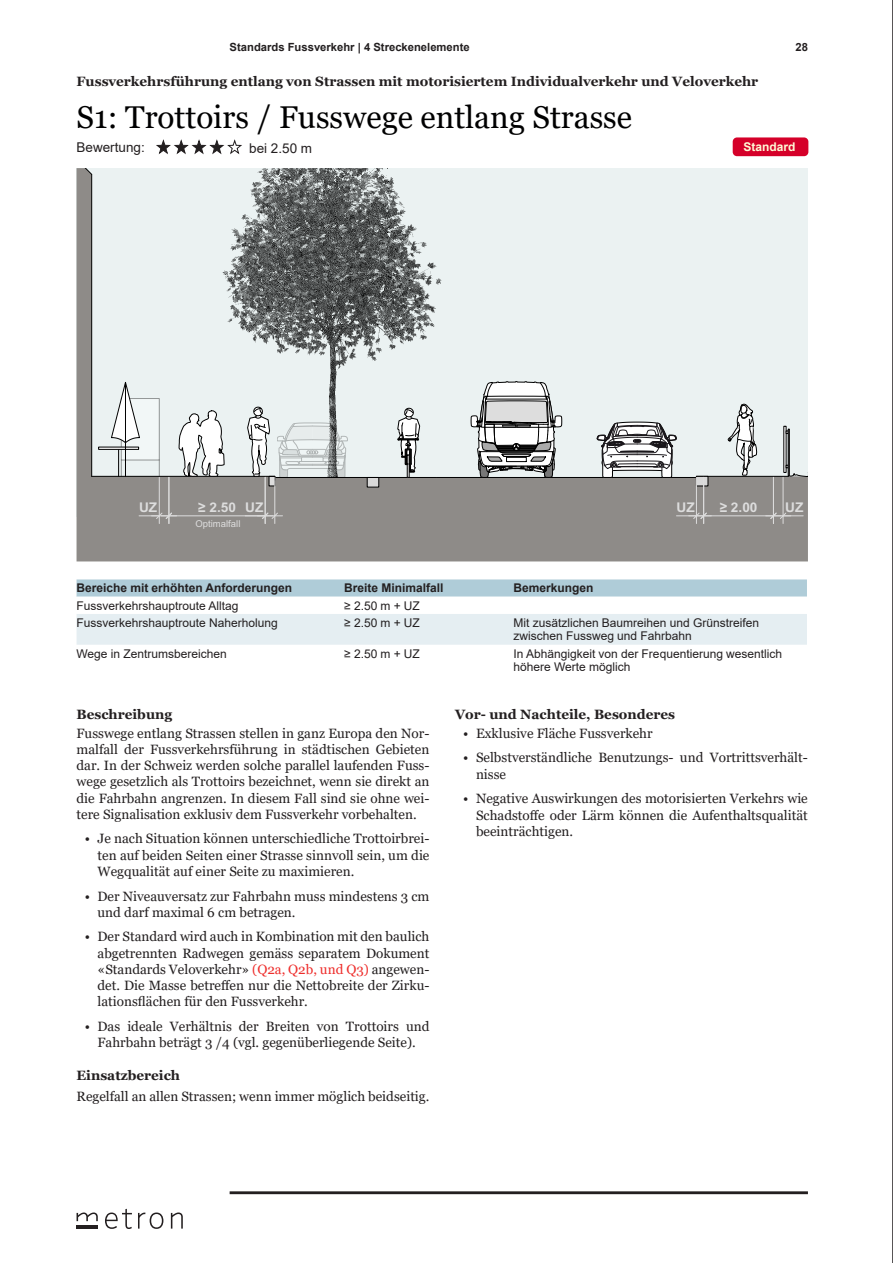
<style>
.page{position:relative;width:893px;height:1263px;background:#fff}
.page>*{position:absolute;margin:0;border:0;box-sizing:border-box;transform-origin:0 0}
.Überschrift{font:31.5px "Georgia";color:#000001}
.Masterplan_Standard{font:13.5px/16.2px "Georgia";color:#231f20;text-align:justify}
.Masterplan_Untertite{font:700 13.5px "Georgia";color:#231f20}
.Masterplan_Standard-2{font:13.5px "Arial";color:#231f20}
.t1{font:700 13.35px "Arial";color:#ddd}
.Tabelle{font:12px/13.5px "Arial";color:#231f20}
.Tabellentitel{font:700 12px "Arial";color:#231f20}
.Merkpunkte_Arial{font:700 12px "Arial";color:#fffbd6}
.t2{font:700 11.25px "Arial";color:#231f20}
.t3{font:9.45px "Arial";color:#ddd}
.s1{color:#ee2e2c}
</style>
<div class="page">
<svg style="left:156px;top:140px;width:86px;height:15px"></svg>
<hr style="left:892px;top:0;width:1px;height:1263px;background:#231f20">
<hr style="left:230px;top:1191px;width:578px;height:3px;background:#231f20">
<svg style="left:77px;top:1212px;width:21px;height:9px"></svg>
<svg style="left:138px;top:1212px;width:25px;height:17px"></svg>
<svg style="left:171px;top:1212px;width:12px;height:16px"></svg>
<hr style="left:77px;top:1225px;width:21px;height:3px;background:#231f20">
<svg style="left:105px;top:1209px;width:27px;height:20px"></svg>
<svg style="left:77px;top:168px;width:731px;height:393px;background:#ccd0cf"></svg>
<div style="left:121px;top:398px;width:38px;height:62px;background:#f2f7f7"></div>
<svg style="left:159px;top:460px;width:1px;height:16px"></svg>
<div style="left:367px;top:477px;width:12px;height:11px;background:#d9d9d9;border:1px solid #000"></div>
<div style="left:269px;top:476px;width:6px;height:10px;background:#ddd"></div>
<hr style="left:92px;top:476px;width:183px;height:1px;background:#000">
<hr style="left:348px;top:477px;width:31px;height:1px;background:#000">
<hr style="left:379px;top:477px;width:57px;height:1px;background:#000">
<hr style="left:436px;top:477px;width:260px;height:1px;background:#000">
<hr style="left:696px;top:476px;width:92px;height:1px;background:#000">
<div style="left:696px;top:476px;width:12px;height:10px;background:#d9d9d9;border:1px solid #000"></div>
<svg style="left:728px;top:404px;width:29px;height:71px"></svg>
<svg style="left:247px;top:477px;width:101px;height:3px"></svg>
<svg style="left:597px;top:422px;width:80px;height:56px"></svg>
<svg style="left:179px;top:410px;width:43px;height:67px"></svg>
<svg style="left:471px;top:381px;width:91px;height:99px"></svg>
<hr style="left:169px;top:516px;width:96px;height:1px;background:#ddd">
<hr style="left:159px;top:477px;width:1px;height:46px;background:#ddd">
<hr style="left:169px;top:477px;width:1px;height:46px;background:#ddd">
<svg style="left:139px;top:512px;width:38px;height:8px"></svg>
<hr style="left:265px;top:477px;width:1px;height:46px;background:#ddd">
<hr style="left:275px;top:477px;width:1px;height:46px;background:#ddd">
<svg style="left:245px;top:512px;width:37px;height:8px"></svg>
<img style="left:222px;top:168px;width:220px;height:309px">
<hr style="left:704px;top:516px;width:69px;height:1px;background:#ddd">
<hr style="left:773px;top:477px;width:1px;height:46px;background:#ddd">
<hr style="left:783px;top:477px;width:1px;height:46px;background:#ddd">
<svg style="left:766px;top:512px;width:37px;height:8px"></svg>
<svg style="left:397px;top:408px;width:23px;height:70px"></svg>
<hr style="left:696px;top:477px;width:1px;height:46px;background:#ddd">
<hr style="left:703px;top:477px;width:1px;height:46px;background:#ddd">
<svg style="left:676px;top:512px;width:35px;height:8px"></svg>
<hr style="left:91px;top:174px;width:1px;height:302px;background:#000">
<svg style="left:77px;top:168px;width:15px;height:7px"></svg>
<svg style="left:98px;top:381px;width:42px;height:95px"></svg>
<hr style="left:125px;top:382px;width:1px;height:94px;background:#000">
<svg style="left:786px;top:459px;width:22px;height:25px"></svg>
<div style="left:788px;top:429px;width:1px;height:47px;border:1px solid #000"></div>
<div style="left:733px;top:137px;width:75px;height:19px;background:#d50029;border-radius:4px"></div>
<svg style="left:77px;top:579px;width:730px;height:18px;background:#b3ceda"></svg>
<div style="left:77px;top:614px;width:730px;height:31px;background:#e5eef2"></div>
<p class="t2" style="left:230px;top:39px;width:242px">Standards Fussverkehr | 4 Streckenelemente</p>
<p class="t2" style="left:795px;top:39px;width:14px">28</p>
<p class="Masterplan_Untertite" style="left:77px;top:73px;width:683px">Fussverkehrsführung entlang von Strassen mit motorisiertem Individualverkehr und Veloverkehr</p>
<p class="Überschrift" style="left:77px;top:98px;width:557px">S1: Trottoirs / Fusswege entlang Strasse</p>
<p class="Masterplan_Standard-2" style="left:77px;top:138px;width:70px">Bewertung:</p>
<p class="Masterplan_Standard-2" style="left:249px;top:139px;width:65px">bei 2.50 m</p>
<p class="Merkpunkte_Arial" style="left:743px;top:138px;width:54px">Standard</p>
<p class="t1" style="left:139px;top:500px;width:20px">UZ</p>
<p class="t1" style="left:198px;top:500px;width:67px">≥ 2.50 UZ</p>
<p class="t1" style="left:720px;top:500px;width:39px">≥ 2.00</p>
<p class="t1" style="left:785px;top:500px;width:20px">UZ</p>
<p class="t3" style="left:195px;top:520px;width:46px">Optimalfall</p>
<p class="t1" style="left:676px;top:500px;width:20px">UZ</p>
<p class="Tabellentitel" style="left:77px;top:580px;width:217px">Bereiche mit erhöhten Anforderungen</p>
<p class="Tabellentitel" style="left:344px;top:580px;width:101px">Breite Minimalfall</p>
<p class="Tabellentitel" style="left:514px;top:580px;width:82px">Bemerkungen</p>
<p class="Tabelle" style="left:77px;top:599px;width:163px">Fussverkehrshauptroute Alltag</p>
<p class="Tabelle" style="left:344px;top:599px;width:77px">≥ 2.50 m + UZ</p>
<p class="Tabelle" style="left:77px;top:616px;width:203px">Fussverkehrshauptroute Naherholung</p>
<p class="Tabelle" style="left:344px;top:616px;width:77px">≥ 2.50 m + UZ</p>
<p class="Tabelle" style="left:514px;top:616px;width:247px">Mit zusätzlichen Baumreihen und Grünstreifen zwischen Fussweg und Fahrbahn</p>
<p class="Tabelle" style="left:77px;top:647px;width:152px">Wege in Zentrumsbereichen</p>
<p class="Tabelle" style="left:344px;top:647px;width:77px">≥ 2.50 m + UZ</p>
<p class="Tabelle" style="left:514px;top:647px;width:270px">In Abhängigkeit von der Frequentierung wesentlich höhere Werte möglich</p>
<p class="Masterplan_Untertite" style="left:77px;top:706px;width:97px">Beschreibung</p>
<p class="Masterplan_Untertite" style="left:455px;top:706px;width:222px">Vor- und Nachteile, Besonderes</p>
<p class="Masterplan_Standard" style="left:77px;top:725px;width:354px">Fusswege entlang Strassen stellen in ganz Europa den Nor&shy;malfall der Fussverkehrsführung in städtischen Gebieten dar. In der Schweiz werden solche parallel laufenden Fuss&shy;wege gesetzlich als Trottoirs bezeichnet, wenn sie direkt an die Fahrbahn angrenzen. In diesem Fall sind sie ohne wei&shy;tere Signalisation exklusiv dem Fussverkehr vorbehalten.</p>
<p class="Masterplan_Standard" style="left:98px;top:831px;width:333px;text-indent:-13px">• Je nach Situation können unterschiedliche Trottoirbrei&shy;ten auf beiden Seiten einer Strasse sinnvoll sein, um die Wegqualität auf einer Seite zu maximieren.</p>
<p class="Masterplan_Standard" style="left:98px;top:888px;width:333px;text-indent:-13px">• Der Niveauversatz zur Fahrbahn muss mindestens 3 cm und darf maximal 6 cm betragen.</p>
<p class="Masterplan_Standard" style="left:98px;top:929px;width:333px;text-indent:-13px">• Der Standard wird auch in Kombination mit den baulich abgetrennten Radwegen gemäss separatem Dokument «Standards Veloverkehr» <span class="s1">(Q2a, Q2b, und Q3)</span> angewen&shy;det. Die Masse betreffen nur die Nettobreite der Zirku&shy;lationsflächen für den Fussverkehr.</p>
<p class="Masterplan_Standard" style="left:85px;top:1018px;width:346px;text-align:center">• Das ideale Verhältnis der Breiten von Trottoirs und<br>Fahrbahn beträgt 3 /4 (vgl. gegenüberliegende Seite).</p>
<p class="Masterplan_Untertite" style="left:77px;top:1067px;width:105px">Einsatzbereich</p>
<p class="Masterplan_Standard" style="left:77px;top:1088px;width:354px">Regelfall an allen Strassen; wenn immer möglich beidseitig.</p>
<p class="Masterplan_Standard" style="left:463px;top:725px;width:191px">• Exklusive Fläche Fussverkehr</p>
<p class="Masterplan_Standard" style="left:476px;top:750px;width:333px;text-indent:-13px">• Selbstverständliche Benutzungs- und Vortrittsverhält&shy;nisse</p>
<p class="Masterplan_Standard" style="left:476px;top:791px;width:333px;text-indent:-13px">• Negative Auswirkungen des motorisierten Verkehrs wie Schadstoffe oder Lärm können die Aufenthaltsqualität beeinträchtigen.</p>
</div>
